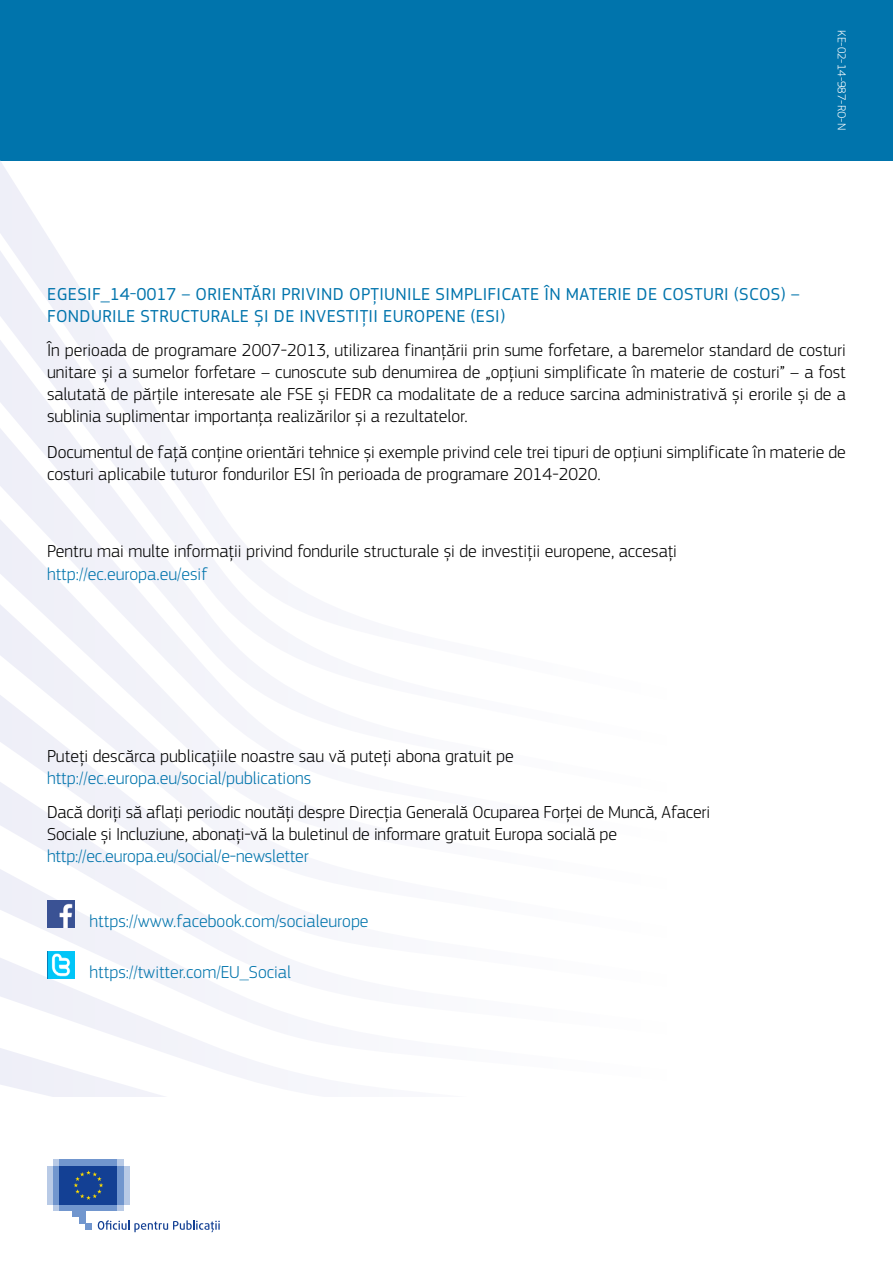
<style>
.page{position:relative;width:893px;height:1263px;background:#fff}
.page>*{position:absolute;margin:0;border:0;box-sizing:border-box;transform-origin:0 0}
.t1{font:300 18px/22.4px "EC Square Sans Pro";color:#000}
.t2{font:300 18px "EC Square Sans Pro";color:#0074ac}
.t3{font:18px/22.2px "EC Square Sans Pro";letter-spacing:.02em;color:#0074ac}
.t4{font:300 12px "EC Square Sans Pro";color:#fff}
</style>
<div class="page">
<div style="left:0;top:0;width:893px;height:160px;background:#0074ac"></div>
<svg style="left:30px;top:842px;width:230px;height:10px;fill:#f4f5fa"></svg>
<svg style="left:0;top:852px;width:260px;height:92px"></svg>
<svg style="left:0;top:944px;width:260px;height:94px"></svg>
<svg style="left:0;top:1038px;width:260px;height:58px"></svg>
<svg style="left:0;top:205px;width:86px;height:93px;fill:#f0f0f8"></svg>
<svg style="left:0;top:298px;width:144px;height:93px;fill:#f1f1f9"></svg>
<svg style="left:0;top:391px;width:260px;height:451px;fill:#f4f4fa"></svg>
<img style="left:48px;top:900px;width:27px;height:27px">
<img style="left:48px;top:952px;width:27px;height:27px">
<svg style="left:53px;top:1204px;width:70px;height:6px"></svg>
<svg style="left:53px;top:1159px;width:70px;height:7px"></svg>
<div style="left:60px;top:1159px;width:57px;height:7px;background:#7196ce"></div>
<div style="left:60px;top:1204px;width:57px;height:6px;background:#7196ce"></div>
<div style="left:117px;top:1166px;width:6px;height:38px;background:#7196ce"></div>
<div style="left:123px;top:1166px;width:7px;height:38px;background:#b8cae6"></div>
<div style="left:53px;top:1166px;width:7px;height:38px;background:#7196ce"></div>
<div style="left:47px;top:1166px;width:6px;height:38px;background:#b8cae6"></div>
<div style="left:73px;top:1204px;width:12px;height:13px;background:#7196ce"></div>
<div style="left:79px;top:1204px;width:6px;height:19px;background:#7196ce"></div>
<div style="left:85px;top:1223px;width:7px;height:7px;background:#7196ce"></div>
<div style="left:60px;top:1166px;width:57px;height:38px;background:#134094"></div>
<svg style="left:74px;top:1170px;width:29px;height:30px"></svg>
<svg style="left:98px;top:1220px;width:122px;height:12px"></svg>
<p class="t4" style="left:849px;top:30px;width:101px;rotate:90deg">KE-02-14-987-RO-N</p>
<p class="t3" style="left:47px;top:283px;width:754px">EGESIF_14-0017 – ORIENTĂRI PRIVIND OPȚIUNILE SIMPLIFICATE ÎN MATERIE DE COSTURI (SCOS) –<br>FONDURILE STRUCTURALE ȘI DE INVESTIȚII EUROPENE (ESI)</p>
<p class="t1" style="left:47px;top:338px;width:800px;text-align:justify">În perioada de programare 2007-2013, utilizarea finanțării prin sume forfetare, a baremelor standard de costuri unitare și a sumelor forfetare – cunoscute sub denumirea de „opțiuni simplificate în materie de costuri” – a fost salutată de părțile interesate ale FSE și FEDR ca modalitate de a reduce sarcina administrativă și erorile și de a sublinia suplimentar importanța realizărilor și a rezultatelor.</p>
<p class="t1" style="left:47px;top:440px;width:800px">Documentul de față conține orientări tehnice și exemple privind cele trei tipuri de opțiuni simplificate în materie de costuri aplicabile tuturor fondurilor ESI în perioada de programare 2014-2020.</p>
<p class="t1" style="left:47px;top:540px;width:631px">Pentru mai multe informații privind fondurile structurale și de investiții europene, accesați</p>
<p class="t2" style="left:47px;top:563px;width:162px">http://ec.europa.eu/esif</p>
<p class="t1" style="left:47px;top:745px;width:468px">Puteți descărca publicațiile noastre sau vă puteți abona gratuit pe</p>
<p class="t2" style="left:47px;top:768px;width:266px">http://ec.europa.eu/social/publications</p>
<p class="t1" style="left:47px;top:801px;width:664px">Dacă doriți să aflați periodic noutăți despre Direcția Generală Ocuparea Forței de Muncă, Afaceri<br>Sociale și Incluziune, abonați-vă la buletinul de informare gratuit Europa socială pe</p>
<p class="t2" style="left:47px;top:846px;width:263px">http://ec.europa.eu/social/e-newsletter</p>
<p class="t2" style="left:90px;top:911px;width:281px">https://www.facebook.com/socialeurope</p>
<p class="t2" style="left:90px;top:962px;width:203px">https://twitter.com/EU_Social</p>
</div>
